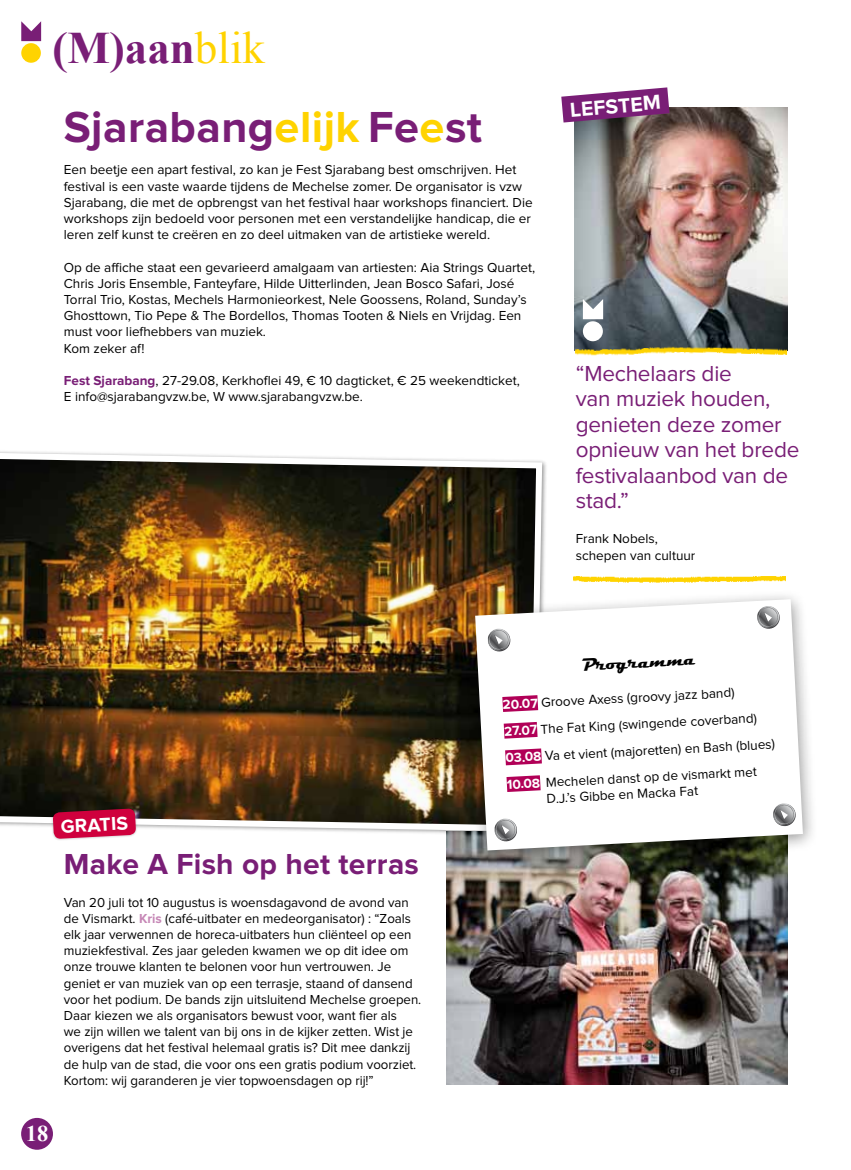
<style>
.page{position:relative;width:851px;height:1170px;background:#fff}
.page>*{position:absolute;margin:0;border:0;box-sizing:border-box;transform-origin:0 0}
.t1{font:700 45px "Proxima Nova";color:#791e76}
.t2{font:700 45px "Times New Roman";color:#791e76}
.t3{font:700 30px "Proxima Nova";color:#791e76}
.t4{font:22.5px/25.5px "Proxima Nova";letter-spacing:-.01em;color:#791e76}
.t5{font:700 22.5px "Times New Roman";color:#fff}
.t6{font:700 21px "Proxima Nova";color:#fff}
.t7{font:700 19.35px "Proxima Nova";color:#fff}
.t8{font:700 18px "Magneto";color:#000}
.t9{font:13.5px/16.2px "Proxima Nova";color:#000}
.s1{font-weight:400;color:#ffd300}
.s2{color:#ffd300}
.s3{font-weight:700;color:#791e76}
.s4{font-weight:700;color:#c687b6}
.s5{font-weight:700;color:#fff}
</style>
<div class="page">
<img style="left:446px;top:836px;width:341px;height:248px">
<img style="left:0;top:451px;width:545px;height:383px">
<div style="left:51px;top:806px;width:87px;height:34px;background:#000;opacity:.2"></div>
<img style="left:573px;top:576px;width:212px;height:7px">
<img style="left:574px;top:107px;width:213px;height:214px">
<img style="left:574px;top:321px;width:213px;height:35px">
<svg style="left:561px;top:87px;width:108px;height:35px;background:#8b4787"></svg>
<svg style="left:582px;top:299px;width:21px;height:20px"></svg>
<div style="left:582px;top:321px;width:20px;height:20px;background:#fff;border-radius:50%"></div>
<div style="left:463px;top:589px;width:355px;height:278px;background:#000;opacity:.4"></div>
<svg style="left:475px;top:599px;width:327px;height:251px"></svg>
<svg style="left:487px;top:686px;width:70px;height:114px"></svg>
<svg style="left:487px;top:628px;width:24px;height:24px"></svg>
<svg style="left:756px;top:605px;width:24px;height:24px"></svg>
<svg style="left:772px;top:802px;width:24px;height:25px"></svg>
<svg style="left:493px;top:818px;width:25px;height:24px"></svg>
<div style="left:21px;top:1117px;width:32px;height:32px;background:#791e76;border-radius:50%"></div>
<svg style="left:21px;top:21px;width:20px;height:20px"></svg>
<div style="left:21px;top:43px;width:20px;height:20px;background:#ffd300;border-radius:50%"></div>
<svg style="left:53px;top:808px;width:83px;height:31px;background:#c11547"></svg>
<h1 class="t2" style="left:52px;top:17px;width:214px">(M)aan<span class="s1">blik</span></h1>
<h1 class="t1" style="left:64px;top:101px;width:420px">Sjarabang<span class="s2">elijk</span> Fe<span class="s2">e</span>st</h1>
<p class="t9" style="left:64px;top:162px;width:470px">Een beetje een apart festival, zo kan je Fest Sjarabang best omschrijven. Het festival is een vaste waarde tijdens de Mechelse zomer. De organisator is vzw Sjarabang, die met de opbrengst van het festival haar workshops financiert. Die workshops zijn bedoeld voor personen met een verstandelijke handicap, die er leren zelf kunst te creëren en zo deel uitmaken van de artistieke wereld.</p>
<p class="t9" style="left:64px;top:259px;width:473px">Op de affiche staat een gevarieerd amalgaam van artiesten: Aia Strings Quartet, Chris Joris Ensemble, Fanteyfare, Hilde Uitterlinden, Jean Bosco Safari, José Torral Trio, Kostas, Mechels Harmonieorkest, Nele Goossens, Roland, Sunday’s Ghosttown, Tio Pepe &amp; The Bordellos, Thomas Tooten &amp; Niels en Vrijdag. Een must voor liefhebbers van muziek.<br>Kom zeker af!</p>
<p class="t9" style="left:64px;top:373px;width:457px"><span class="s3">Fest Sjarabang</span>, 27-29.08, Kerkhoflei 49, € 10 dagticket, € 25 weekendticket,<br>E info@sjarabangvzw.be, W www.sjarabangvzw.be.</p>
<h3 class="t6" style="left:569px;top:98px;width:93px;rotate:-5deg">LEF STEM</h3>
<h3 class="t4" style="left:575px;top:361px;width:225px">“Mechelaars die<br>van muziek houden, genieten deze zomer opnieuw van het brede festivalaanbod van de stad.”</h3>
<p class="t9" style="left:575px;top:531px;width:121px">Frank Nobels, schepen van cultuur</p>
<h3 class="t7" style="left:60px;top:815px;width:15px;rotate:-3deg">GRATI</h3>
<h2 class="t3" style="left:64px;top:847px;width:356px">Make A Fish op het terras</h2>
<p class="t9" style="left:64px;top:894px;width:359px">Van 20 juli tot 10 augustus is woensdagavond de avond van de Vismarkt. <span class="s4">Kris</span> (café-uitbater en medeorganisator) : “Zoals elk jaar verwennen de horeca-uitbaters hun cliënteel op een muziekfestival. Zes jaar geleden kwamen we op dit idee om onze trouwe klanten te belonen voor hun vertrouwen. Je geniet er van muziek van op een terrasje, staand of dansend voor het podium. De bands zijn uitsluitend Mechelse groepen.<br>Daar kiezen we als organisators bewust voor, want fier als<br>we zijn willen we talent van bij ons in de kijker zetten. Wist je overigens dat het festival helemaal gratis is? Dit mee dankzij de hulp van de stad, die voor ons een gratis podium voorziet.<br>Kortom: wij garanderen je vier topwoensdagen op rij!”</p>
<h3 class="t5" style="left:26px;top:1118px;width:24px">18</h3>
<h3 class="t8" style="left:580px;top:654px;width:115px;rotate:-3deg">Programma</h3>
<p class="t9" style="left:502px;top:691px;width:271px;line-height:26.7px;rotate:-3deg"><span class="s5">20.07</span> Groove Axess (groovy jazz band)<br><span class="s5">27.07</span> The Fat King (swingende coverband)<br><span class="s5">03.08</span> Va et vient (majoretten) en Bash (blues)<br><span class="s5">10.08</span> Mechelen danst op de vismarkt met</p>
<p class="t9" style="left:546px;top:790px;width:153px;rotate:-3deg">D.J.’s Gibbe en Macka Fat</p>
</div>
